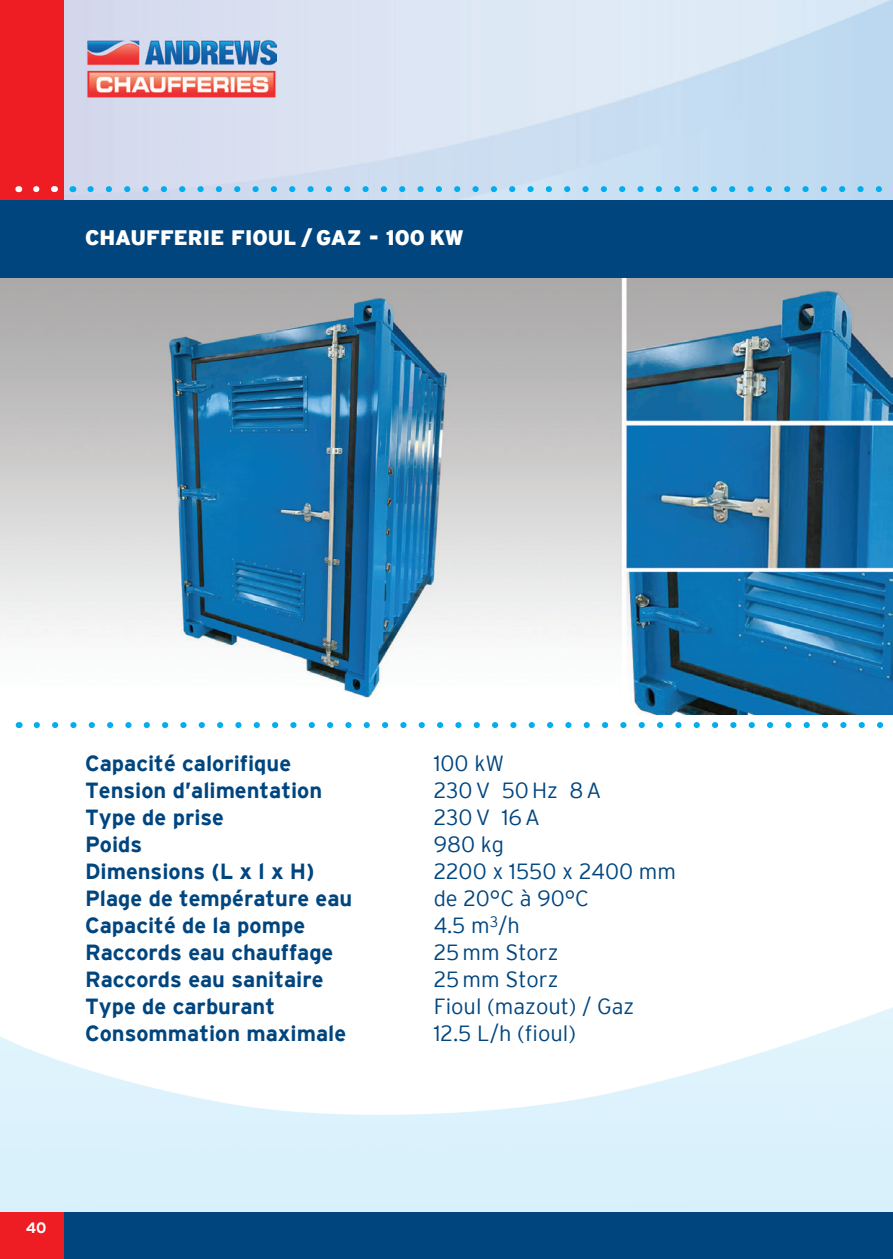
<style>
.page{position:relative;width:893px;height:1259px;background:#fff}
.page>*{position:absolute;margin:0;border:0;box-sizing:border-box;transform-origin:0 0}
.t1{font:700 21.9px/27px "Interstate";color:#01457f}
.t2{font:300 21.9px/27px "Interstate";color:#01457f}
.t3{font:900 21px "Interstate";color:#fff}
.t4{font:700 15px "Interstate";color:#fff}
</style>
<div class="page">
<img style="left:64px;top:0;width:829px;height:200px">
<div style="left:0;top:1212px;width:893px;height:47px;background:#01457f"></div>
<div style="left:0;top:1212px;width:64px;height:47px;background:#ee1d23"></div>
<div style="left:0;top:0;width:64px;height:200px;background:#ee1d23"></div>
<img style="left:87px;top:37px;width:189px;height:63px">
<svg style="left:90px;top:186px;width:803px;height:6px;background:#96d0ef"></svg>
<svg style="left:36px;top:186px;width:4px;height:6px"></svg>
<svg style="left:37px;top:722px;width:847px;height:6px"></svg>
<img style="left:0;top:278px;width:893px;height:436px">
<div style="left:0;top:200px;width:893px;height:78px;background:#01457f"></div>
<p class="t3" style="left:85px;top:225px;width:380px">CHAUFFERIE FIOUL / GAZ - 100 KW</p>
<p class="t1" style="left:85px;top:749px;width:269px">Capacité calorifique<br>Tension d’alimentation<br>Type de prise<br>Poids<br>Dimensions (L x l x H)<br>Plage de température eau<br>Capacité de la pompe<br>Raccords eau chauffage<br>Raccords eau sanitaire<br>Type de carburant<br>Consommation maximale</p>
<p class="t2" style="left:434px;top:749px;width:244px">100 kW<br>230V 50Hz 8A<br>230V 16A<br>980 kg<br>2200 x 1550 x 2400 mm de 20°C à 90°C<br>4.5 m<sup>3</sup>/h<br>25 mm Storz<br>25 mm Storz<br>Fioul (mazout) / Gaz<br>12.5 L/h (fioul)</p>
<p class="t4" style="left:26px;top:1219px;width:22px">40</p>
</div>
